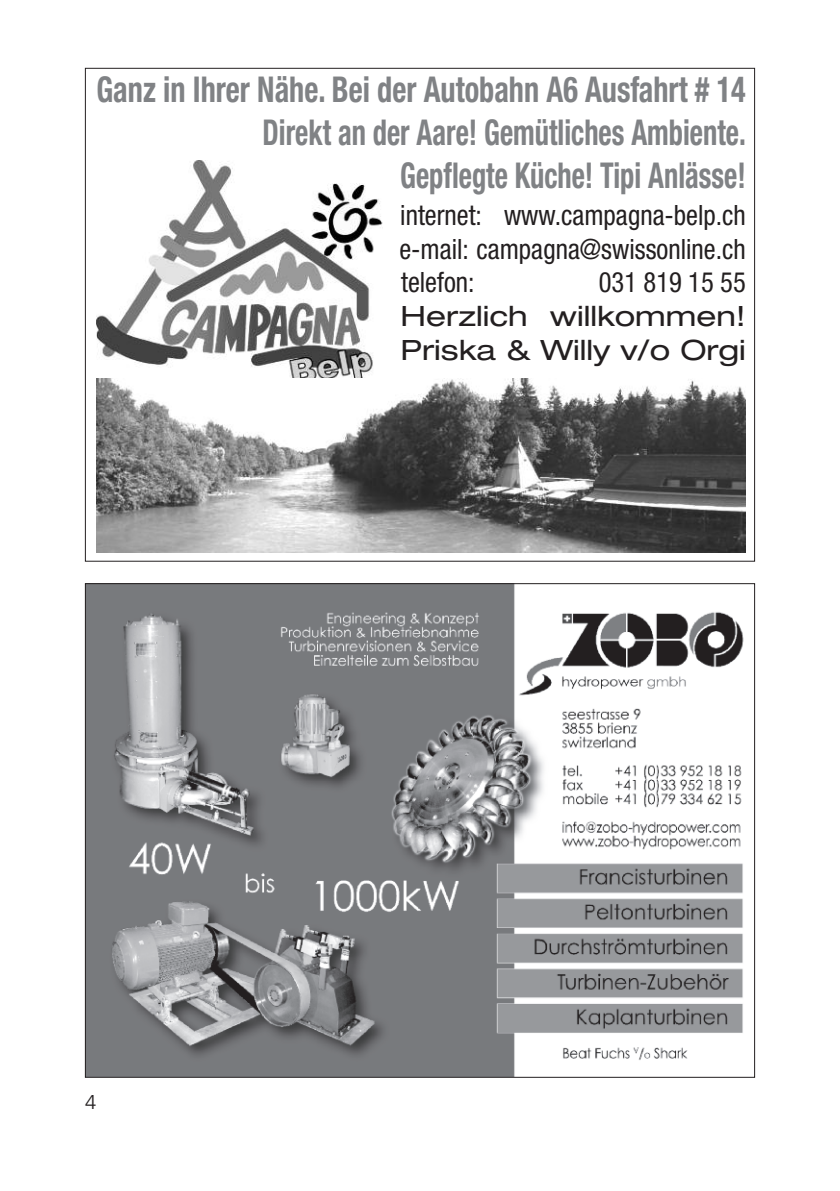
<style>
.page{position:relative;width:840px;height:1191px;background:#fff}
.page>*{position:absolute;margin:0;border:0;box-sizing:border-box;transform-origin:0 0}
.t1{font:700 condensed 35.6px/42.8px "Helvetica Neue";color:#808285;text-align:right;scale:.85 1}
.t2{font:condensed 28px/33.6px "Helvetica Neue";color:#231f20;text-align:justify;scale:.95 1}
.t3{font:expanded 28px/33.6px "Helvetica Neue";color:#231f20;scale:1.07 1}
.t4{font:300 20px "Frutiger";color:#231f20}
</style>
<div class="page">
<img style="left:96px;top:160px;width:286px;height:218px">
<img style="left:96px;top:378px;width:649px;height:174px">
<img style="left:87px;top:585px;width:657px;height:490px">
<p class="t1" style="left:96px;top:71px;width:765px">Ganz in Ihrer Nähe. Bei der Autobahn A6 Ausfahrt # 14<br>Direkt an der Aare! Gemütliches Ambiente.<br>Gepflegte Küche! Tipi Anlässe!</p>
<p class="t2" style="left:399px;top:201px;width:366px">internet: www.campagna-belp.ch e-mail: campagna@swissonline.ch telefon:</p>
<p class="t2" style="left:598px;top:268px;width:156px">031 819 15 55</p>
<p class="t3" style="left:400px;top:302px;width:324px">Herzlich willkommen!<br>Priska &amp; Willy v/o Orgi</p>
<p class="t4" style="left:85px;top:1094px;width:13px">4</p>
</div>
